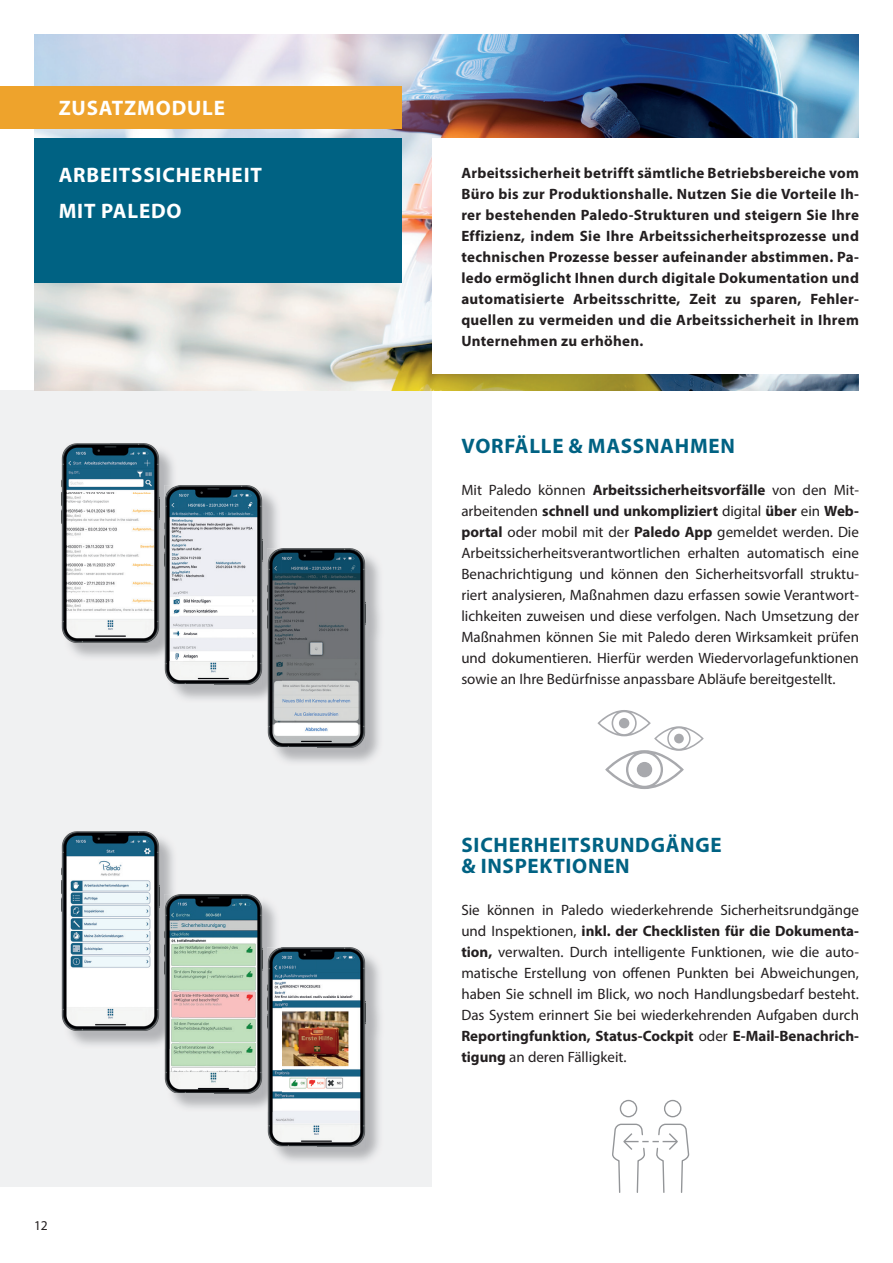
<style>
.page{position:relative;width:893px;height:1263px;background:#fff}
.page>*{position:absolute;margin:0;border:0;box-sizing:border-box;transform-origin:0 0}
.t1{font:700 21px/21px "Myriad Pro";letter-spacing:.035em;color:#006283}
.t2{font:700 21px/36px "Myriad Pro";letter-spacing:.04em;color:#fff}
.t3{font:15px/21px "Myriad Pro";color:#231f20;text-align:justify}
.t4{font:700 15px/21px "Myriad Pro";letter-spacing:.02em;color:#231f20;text-align:justify}
.t5{font:13.5px "Myriad Pro";color:#231f20}
.s1{font-weight:700}
</style>
<div class="page">
<div style="left:0;top:390px;width:432px;height:796px;background:#f0f1f2"></div>
<img style="left:34px;top:34px;width:825px;height:356px">
<div style="left:34px;top:138px;width:368px;height:145px;background:#006283"></div>
<div style="left:432px;top:138px;width:438px;height:235px;background:#fff"></div>
<div style="left:0;top:86px;width:402px;height:43px;background:#eea32c"></div>
<svg style="left:597px;top:710px;width:107px;height:79px"></svg>
<div style="left:619px;top:718px;width:10px;height:10px;background:#a8a9ad;border-radius:50%"></div>
<div style="left:620px;top:1100px;width:17px;height:17px;border:1px solid #939598;border-radius:50%"></div>
<div style="left:664px;top:1100px;width:17px;height:17px;border:1px solid #939598;border-radius:50%"></div>
<svg style="left:612px;top:1123px;width:78px;height:70px"></svg>
<img style="left:61px;top:443px;width:49px;height:50px">
<img style="left:110px;top:443px;width:41px;height:2px">
<img style="left:61px;top:493px;width:2px;height:140px">
<img style="left:63px;top:445px;width:97px;height:197px">
<img style="left:178px;top:485px;width:85px;height:150px">
<img style="left:164px;top:529px;width:3px;height:148px">
<img style="left:164px;top:485px;width:14px;height:44px">
<img style="left:167px;top:635px;width:96px;height:49px">
<img style="left:167px;top:487px;width:11px;height:174px">
<img style="left:282px;top:548px;width:84px;height:150px">
<img style="left:267px;top:600px;width:2px;height:138px">
<img style="left:267px;top:548px;width:15px;height:52px">
<img style="left:269px;top:698px;width:97px;height:49px">
<img style="left:269px;top:550px;width:13px;height:153px">
<img style="left:61px;top:831px;width:49px;height:50px">
<img style="left:110px;top:831px;width:41px;height:2px">
<img style="left:61px;top:881px;width:2px;height:140px">
<img style="left:63px;top:833px;width:97px;height:197px">
<img style="left:178px;top:894px;width:85px;height:150px">
<img style="left:164px;top:946px;width:2px;height:138px">
<img style="left:164px;top:894px;width:14px;height:52px">
<img style="left:166px;top:1044px;width:97px;height:49px">
<img style="left:166px;top:896px;width:12px;height:153px">
<img style="left:281px;top:947px;width:85px;height:150px">
<img style="left:267px;top:988px;width:2px;height:149px">
<img style="left:267px;top:947px;width:14px;height:41px">
<img style="left:269px;top:1097px;width:97px;height:49px">
<img style="left:269px;top:949px;width:12px;height:163px">
<h1 class="t2" style="left:59px;top:90px;width:168px">ZUSATZMODULE</h1>
<h1 class="t2" style="left:59px;top:157px;width:205px">ARBEITSSICHERHEIT<br>MIT PALEDO</h1>
<p class="t4" style="left:461px;top:162px;width:399px">Arbeitssicherheit betrifft sämtliche Betriebsbereiche vom Büro bis zur Produktionshalle. Nutzen Sie die Vorteile Ih&shy;rer bestehenden Paledo-Strukturen und steigern Sie Ihre Effizienz, indem Sie Ihre Arbeitssicherheitsprozesse und technischen Prozesse besser aufeinander abstimmen. Pa&shy;ledo ermöglicht Ihnen durch digitale Dokumentation und automatisierte Arbeitsschritte, Zeit zu sparen, Fehler&shy;quellen zu vermeiden und die Arbeitssicherheit in Ihrem Unternehmen zu erhöhen.</p>
<h1 class="t1" style="left:462px;top:435px;width:275px">VORFÄLLE &amp; MASSNAHMEN</h1>
<p class="t3" style="left:461px;top:479px;width:399px">Mit Paledo können <span class="s1">Arbeitssicherheitsvorfälle</span> von den Mit&shy;arbeitenden <span class="s1">schnell und unkompliziert</span> digital <span class="s1">über</span> ein <span class="s1">Web&shy;portal</span> oder mobil mit der <span class="s1">Paledo App</span> gemeldet werden. Die Arbeitssicherheitsverantwortlichen erhalten automatisch eine Benachrichtigung und können den Sicherheitsvorfall struktu&shy;riert analysieren, Maßnahmen dazu erfassen sowie Verantwort&shy;lichkeiten zuweisen und diese verfolgen. Nach Umsetzung der Maßnahmen können Sie mit Paledo deren Wirksamkeit prüfen und dokumentieren. Hierfür werden Wiedervorlagefunktionen sowie an Ihre Bedürfnisse anpassbare Abläufe bereitgestellt.</p>
<h1 class="t1" style="left:461px;top:834px;width:262px">SICHERHEITSRUNDGÄNGE &amp; INSPEKTIONEN</h1>
<p class="t3" style="left:461px;top:899px;width:399px">Sie können in Paledo wiederkehrende Sicherheitsrundgänge und Inspektionen, <span class="s1">inkl. der Checklisten für die Dokumenta&shy;tion,</span> verwalten. Durch intelligente Funktionen, wie die auto&shy;matische Erstellung von offenen Punkten bei Abweichungen, haben Sie schnell im Blick, wo noch Handlungsbedarf besteht.<br>Das System erinnert Sie bei wiederkehrenden Aufgaben durch <span class="s1">Reportingfunktion, Status-Cockpit</span> oder <span class="s1">E-Mail-Benachrich&shy;tigung</span> an deren Fälligkeit.</p>
<p class="t5" style="left:34px;top:1217px;width:15px">12</p>
</div>
